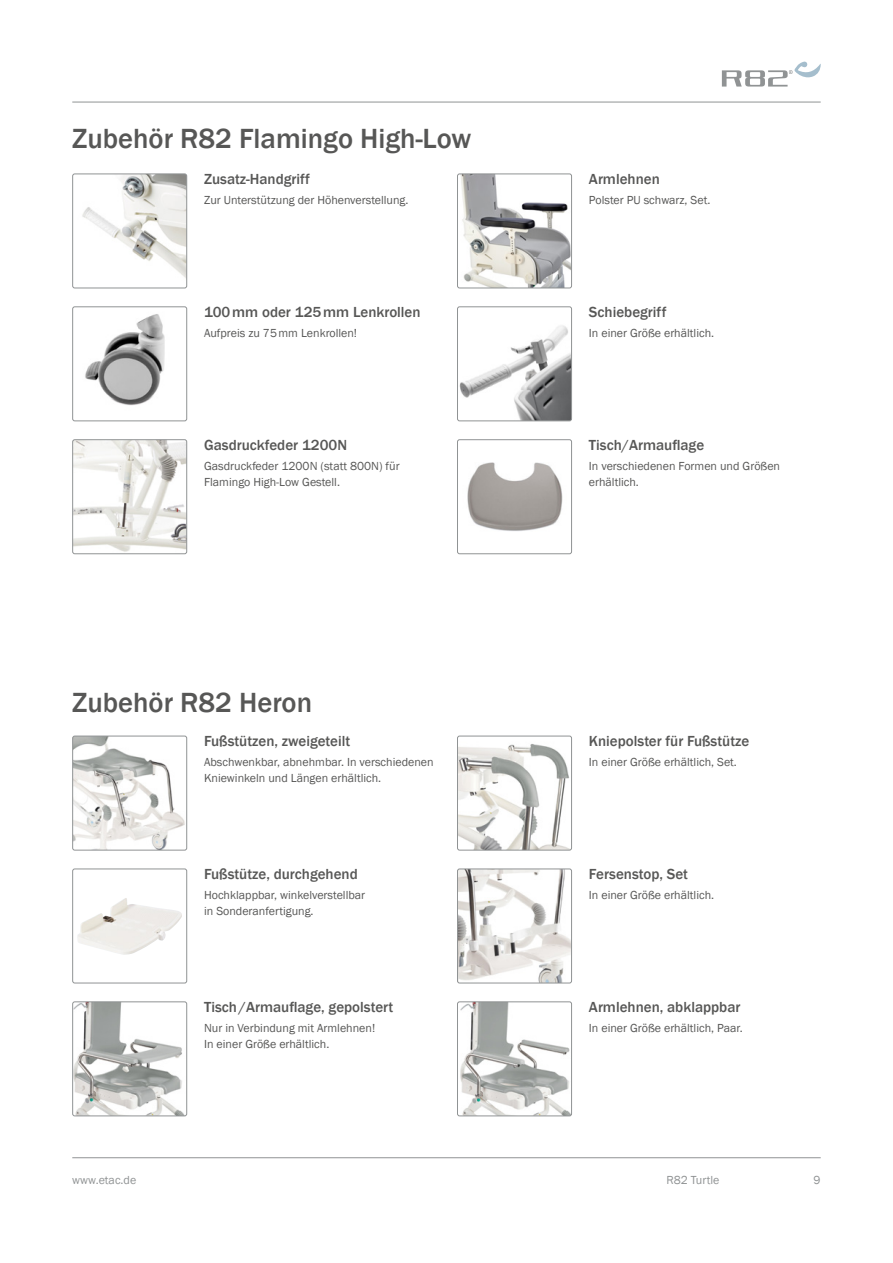
<style>
.page{position:relative;width:893px;height:1263px;background:#fff}
.page>*{position:absolute;margin:0;border:0;box-sizing:border-box;transform-origin:0 0}
.t1{font:500 28.5px "Franklin Gothic";color:#575756}
.t2{font:500 15px "Franklin Gothic";color:#575756}
.t3{font:12px/15.8px "Franklin Gothic";color:#575756}
.t4{font:12px "Franklin Gothic";color:#909394}
</style>
<div class="page">
<hr style="left:72px;top:102px;width:749px;height:1px;background:#909394">
<hr style="left:72px;top:1157px;width:749px;height:1px;background:#909394">
<svg style="left:722px;top:62px;width:99px;height:25px"></svg>
<img style="left:82px;top:174px;width:105px;height:114px">
<div style="left:72px;top:174px;width:115px;height:114px;border:1px solid #909394;border-radius:2px"></div>
<img style="left:85px;top:314px;width:102px;height:107px">
<div style="left:72px;top:306px;width:115px;height:115px;border:1px solid #909394;border-radius:2px"></div>
<img style="left:74px;top:441px;width:113px;height:113px">
<div style="left:72px;top:439px;width:115px;height:115px;border:1px solid #909394;border-radius:2px"></div>
<img style="left:457px;top:174px;width:115px;height:114px">
<div style="left:457px;top:174px;width:115px;height:114px;border:1px solid #909394;border-radius:2px"></div>
<img style="left:457px;top:325px;width:115px;height:96px">
<div style="left:457px;top:306px;width:115px;height:115px;border:1px solid #909394;border-radius:2px"></div>
<img style="left:457px;top:462px;width:115px;height:92px">
<div style="left:457px;top:439px;width:115px;height:115px;border:1px solid #909394;border-radius:2px"></div>
<img style="left:74px;top:736px;width:113px;height:114px">
<div style="left:72px;top:736px;width:115px;height:114px;border:1px solid #909394;border-radius:2px"></div>
<img style="left:77px;top:898px;width:105px;height:57px">
<div style="left:72px;top:868px;width:115px;height:115px;border:1px solid #909394;border-radius:2px"></div>
<img style="left:74px;top:1003px;width:113px;height:113px">
<div style="left:72px;top:1001px;width:115px;height:115px;border:1px solid #909394;border-radius:2px"></div>
<img style="left:457px;top:736px;width:115px;height:114px">
<div style="left:457px;top:736px;width:115px;height:114px;border:1px solid #909394;border-radius:2px"></div>
<img style="left:457px;top:870px;width:115px;height:113px">
<div style="left:457px;top:868px;width:115px;height:115px;border:1px solid #909394;border-radius:2px"></div>
<img style="left:457px;top:1003px;width:115px;height:113px">
<div style="left:457px;top:1001px;width:115px;height:115px;border:1px solid #909394;border-radius:2px"></div>
<h1 class="t1" style="left:72px;top:120px;width:401px">Zubehör R82 Flamingo High-Low</h1>
<p class="t2" style="left:204px;top:170px;width:107px">Zusatz-Handgriff</p>
<p class="t3" style="left:204px;top:192px;width:206px">Zur Unterstützung der Höhenverstellung.</p>
<p class="t2" style="left:589px;top:170px;width:72px">Armlehnen</p>
<p class="t3" style="left:589px;top:192px;width:123px">Polster PU schwarz, Set.</p>
<p class="t2" style="left:204px;top:303px;width:218px">100mm oder 125mm Lenkrollen</p>
<p class="t3" style="left:204px;top:325px;width:155px">Aufpreis zu 75mm Lenkrollen!</p>
<p class="t2" style="left:589px;top:303px;width:79px">Schiebegriff</p>
<p class="t3" style="left:589px;top:325px;width:127px">In einer Größe erhältlich.</p>
<p class="t2" style="left:204px;top:435px;width:144px">Gasdruckfeder 1200N</p>
<p class="t3" style="left:204px;top:458px;width:197px">Gasdruckfeder 1200N (statt 800N) für<br>Flamingo High-Low Gestell.</p>
<p class="t2" style="left:589px;top:435px;width:117px">Tisch/Armauflage</p>
<p class="t3" style="left:589px;top:458px;width:193px">In verschiedenen Formen und Größen erhältlich.</p>
<h1 class="t1" style="left:72px;top:685px;width:241px">Zubehör R82 Heron</h1>
<p class="t2" style="left:204px;top:732px;width:148px">Fußstützen, zweigeteilt</p>
<p class="t3" style="left:204px;top:754px;width:231px">Abschwenkbar, abnehmbar. In verschiedenen<br>Kniewinkeln und Längen erhältlich.</p>
<p class="t2" style="left:589px;top:732px;width:162px">Kniepolster für Fußstütze</p>
<p class="t3" style="left:589px;top:754px;width:149px">In einer Größe erhältlich, Set.</p>
<p class="t2" style="left:204px;top:865px;width:155px">Fußstütze, durchgehend</p>
<p class="t3" style="left:204px;top:887px;width:163px">Hochklappbar, winkelverstellbar in Sonderanfertigung.</p>
<p class="t2" style="left:589px;top:865px;width:101px">Fersenstop, Set</p>
<p class="t3" style="left:589px;top:887px;width:127px">In einer Größe erhältlich.</p>
<p class="t2" style="left:204px;top:998px;width:191px">Tisch /Armauflage, gepolstert</p>
<p class="t3" style="left:204px;top:1020px;width:173px">Nur in Verbindung mit Armlehnen!<br>In einer Größe erhältlich.</p>
<p class="t2" style="left:589px;top:998px;width:153px">Armlehnen, abklappbar</p>
<p class="t3" style="left:589px;top:1020px;width:155px">In einer Größe erhältlich, Paar.</p>
<p class="t4" style="left:72px;top:1173px;width:66px">www.etac.de</p>
<p class="t4" style="left:666px;top:1173px;width:54px">R82 Turtle</p>
<p class="t4" style="left:814px;top:1173px;width:9px">9</p>
</div>
